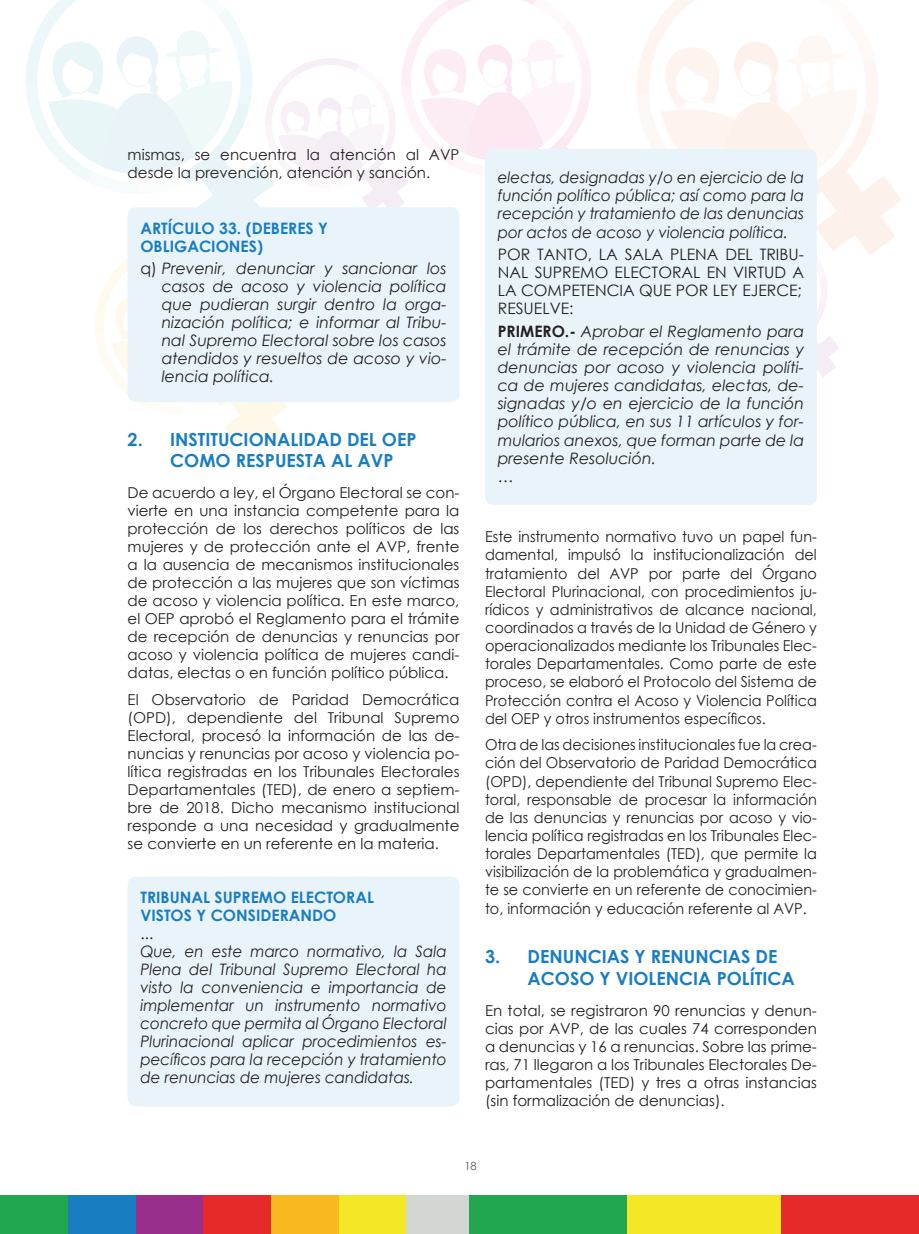
<style>
.page{position:relative;width:919px;height:1234px;background:#fff}
.page>*{position:absolute;margin:0;border:0;box-sizing:border-box;transform-origin:0 0}
.t1{font:700 18px/21.6px "Century Gothic";color:#197dc2}
.t2{font:italic 15.75px/18.1px "Century Gothic";color:#231f20;text-align:justify}
.t3{font:italic 15.75px/18px "Century Gothic";color:#231f20;text-align:justify;scale:.96 1}
.t4{font:15.75px/18.1px "Century Gothic";color:#231f20}
.t5{font:700 15.75px/18px "Century Gothic";color:#197dc2}
.t6{font:15px/18px "Century Gothic";color:#231f20;text-align:justify}
.t7{font:15px/18.1px "Century Gothic";color:#231f20;text-align:justify;scale:.96 1}
.t8{font:11.25px "Century Gothic";color:#57585a}
.s1{font-style:normal}
.s2{font-weight:700;font-style:normal}
</style>
<div class="page">
<svg style="left:26px;top:0;width:875px;height:447px"></svg>
<hr style="left:918px;top:1195px;width:1px;height:38px;background:#e6292b">
<div style="left:777px;top:1195px;width:141px;height:38px;background:#e6292b"></div>
<div style="left:623px;top:1195px;width:157px;height:38px;background:#f4e826"></div>
<div style="left:405px;top:1195px;width:68px;height:38px;background:#d2d7d4"></div>
<div style="left:338px;top:1195px;width:68px;height:38px;background:#f4e826"></div>
<div style="left:270px;top:1195px;width:68px;height:38px;background:#f9b720"></div>
<div style="left:202px;top:1195px;width:69px;height:38px;background:#e6292b"></div>
<div style="left:135px;top:1195px;width:68px;height:38px;background:#992e8b"></div>
<div style="left:67px;top:1195px;width:68px;height:38px;background:#197dc2"></div>
<div style="left:0;top:1195px;width:68px;height:38px;background:#21a750"></div>
<div style="left:469px;top:1195px;width:157px;height:38px;background:#21a750"></div>
<div style="left:485px;top:149px;width:331px;height:356px;background:#e9f4fa;border-radius:9px"></div>
<div style="left:128px;top:876px;width:331px;height:230px;background:#e9f4fa;border-radius:9px"></div>
<div style="left:128px;top:207px;width:331px;height:195px;background:#e9f4fa;border-radius:9px"></div>
<p class="t6" style="left:128px;top:145px;width:333px">mismas, se encuentra la atención al AVP desde la prevención, atención y sanción.</p>
<p class="t5" style="left:140px;top:218px;width:189px">ARTÍCULO 33. (DEBERES Y<br>OBLIGACIONES)</p>
<p class="t2" style="left:162px;top:259px;width:286px;text-indent:-21px"><span class="s1">q)</span> Prevenir, denunciar y sancionar los casos de acoso y violencia política que pudieran surgir dentro la orga&shy;nización política; e informar al Tribu&shy;nal Supremo Electoral sobre los casos atendidos y resueltos de acoso y vio&shy;lencia política.</p>
<p class="t1" style="left:170px;top:427px;width:248px;text-indent:-43px">2. INSTITUCIONALIDAD DEL OEP<br>COMO RESPUESTA AL AVP</p>
<p class="t6" style="left:128px;top:483px;width:333px">De acuerdo a ley, el Órgano Electoral se con&shy;vierte en una instancia competente para la protección de los derechos políticos de las mujeres y de protección ante el AVP, frente a la ausencia de mecanismos institucionales de protección a las mujeres que son víctimas de acoso y violencia política. En este marco, el OEP aprobó el Reglamento para el trámite de recepción de denuncias y renuncias por acoso y violencia política de mujeres candi&shy;datas, electas o en función político pública.</p>
<p class="t6" style="left:128px;top:690px;width:333px">El Observatorio de Paridad Democrática (OPD), dependiente del Tribunal Supremo Electoral, procesó la información de las de&shy;nuncias y renuncias por acoso y violencia po&shy;lítica registradas en los Tribunales Electorales Departamentales (TED), de enero a septiem&shy;bre de 2018. Dicho mecanismo institucional responde a una necesidad y gradualmente se convierte en un referente en la materia.</p>
<p class="t5" style="left:140px;top:887px;width:235px">TRIBUNAL SUPREMO ELECTORAL<br>VISTOS Y CONSIDERANDO</p>
<p class="t4" style="left:140px;top:923px;width:15px">...</p>
<p class="t3" style="left:140px;top:941px;width:320px">Que, en este marco normativo, la Sala Plena del Tribunal Supremo Electoral ha visto la conveniencia e importancia de implementar un instrumento normativo concreto que permita al Órgano Electoral Plurinacional aplicar procedimientos es&shy;pecíficos para la recepción y tratamiento de renuncias de mujeres candidatas.</p>
<p class="t3" style="left:497px;top:168px;width:320px">electas, designadas y/o en ejercicio de la función político pública; así como para la recepción y tratamiento de las denuncias por actos de acoso y violencia política.</p>
<p class="t4" style="left:497px;top:245px;width:308px">POR TANTO, LA SALA PLENA DEL TRIBU-<br>NAL SUPREMO ELECTORAL EN VIRTUD A<br>LA COMPETENCIA QUE POR LEY EJERCE;<br>RESUELVE:</p>
<p class="t2" style="left:497px;top:321px;width:308px"><span class="s2">PRIMERO.-</span> Aprobar el Reglamento para el trámite de recepción de renuncias y denuncias por acoso y violencia políti&shy;ca de mujeres candidatas, electas, de&shy;signadas y/o en ejercicio de la función político pública, en sus 11 artículos y for&shy;mularios anexos, que forman parte de la presente Resolución.</p>
<p class="t4" style="left:497px;top:467px;width:17px">…</p>
<p class="t7" style="left:485px;top:527px;width:347px">Este instrumento normativo tuvo un papel fun&shy;damental, impulsó la institucionalización del tratamiento del AVP por parte del Órgano Electoral Plurinacional, con procedimientos ju&shy;rídicos y administrativos de alcance nacional, coordinados a través de la Unidad de Género y operacionalizados mediante los Tribunales Elec&shy;torales Departamentales. Como parte de este proceso, se elaboró el Protocolo del Sistema de Protección contra el Acoso y Violencia Política del OEP y otros instrumentos específicos.</p>
<p class="t7" style="left:485px;top:735px;width:347px">Otra de las decisiones institucionales fue la crea&shy;ción del Observatorio de Paridad Democrática (OPD), dependiente del Tribunal Supremo Elec&shy;toral, responsable de procesar la información de las denuncias y renuncias por acoso y vio&shy;lencia política registradas en los Tribunales Elec&shy;torales Departamentales (TED), que permite la visibilización de la problemática y gradualmen&shy;te se convierte en un referente de conocimien&shy;to, información y educación referente al AVP.</p>
<p class="t1" style="left:527px;top:944px;width:269px;text-indent:-43px">3. DENUNCIAS Y RENUNCIAS DE<br>ACOSO Y VIOLENCIA POLÍTICA</p>
<p class="t6" style="left:485px;top:1000px;width:333px">En total, se registraron 90 renuncias y denun&shy;cias por AVP, de las cuales 74 corresponden a denuncias y 16 a renuncias. Sobre las prime&shy;ras, 71 llegaron a los Tribunales Electorales De&shy;partamentales (TED) y tres a otras instancias (sin formalización de denuncias).</p>
<p class="t8" style="left:464px;top:1157px;width:14px">18</p>
</div>
